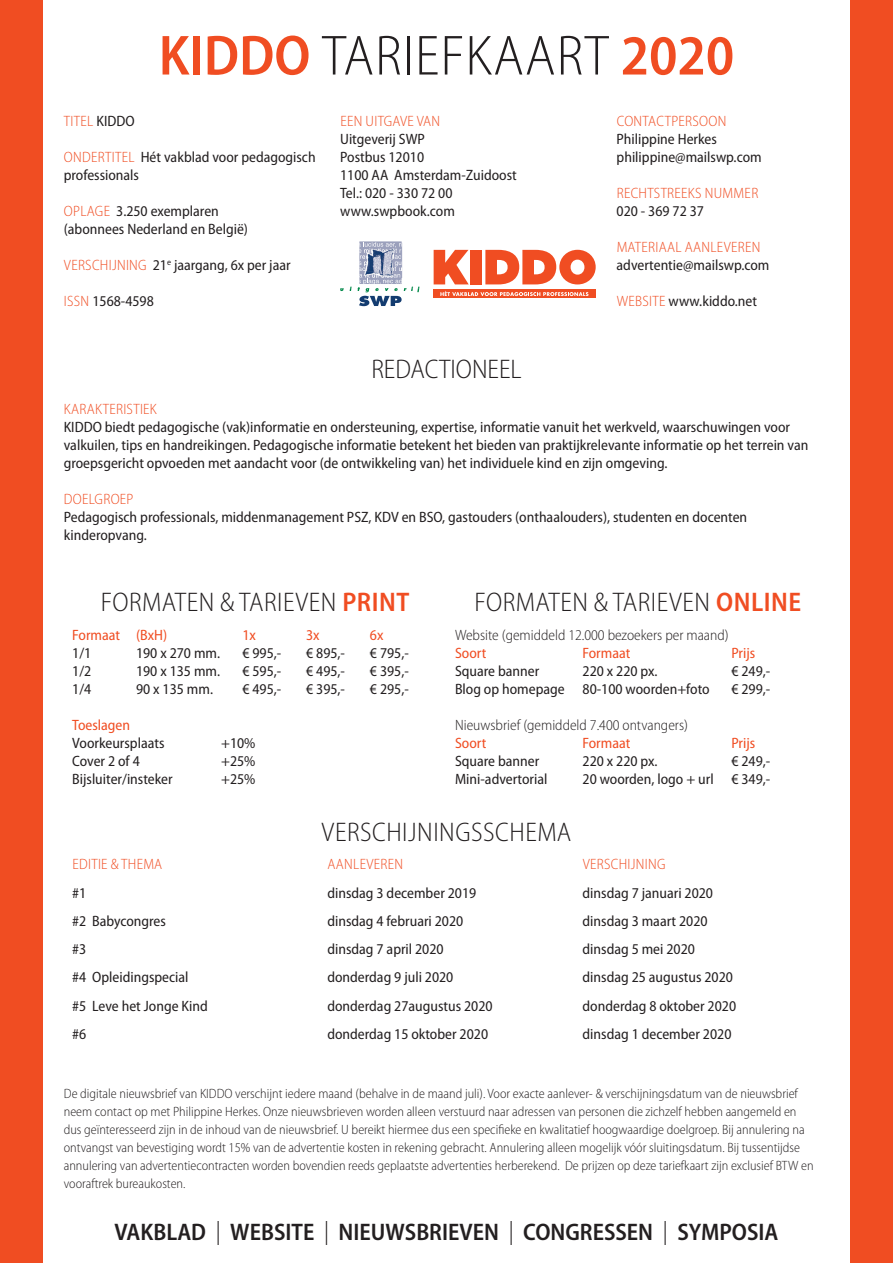
<style>
.page{position:relative;width:893px;height:1263px;background:#fff}
.page>*{position:absolute;margin:0;border:0;box-sizing:border-box;transform-origin:0 0}
.t1{font:300 semi-condensed 57px "Myriad Pro";letter-spacing:.02em;color:#231f20}
.t2{font:300 semi-condensed 27px "Myriad Pro";letter-spacing:.02em;color:#231f20}
.t3{font:300 semi-condensed 27px "Myriad Pro";color:#231f20}
.t4{font:600 semi-condensed 24px "Myriad Pro";color:#231f20}
.t5{font:semi-condensed 15px/18px "Myriad Pro";color:#231f20}
.t6{font:300 semi-condensed 15px "Myriad Pro";letter-spacing:.02em;color:#f04d22}
.t7{font:300 semi-condensed 15px "Myriad Pro";color:#231f20}
.t8{font:semi-condensed 15px "Myriad Pro";color:#f04d22}
.t9{font:300 semi-condensed 13.5px/18px "Myriad Pro";color:#231f20}
.s1{font-weight:600;color:#f04d22}
.s2{font-weight:400;color:#231f20}
.s3{font-weight:300;color:#f04d22}
.s4{font-weight:300}
</style>
<div class="page">
<div style="left:0;top:0;width:43px;height:1263px;background:#f04d22"></div>
<div style="left:850px;top:0;width:43px;height:1263px;background:#f04d22"></div>
<svg style="left:340px;top:288px;width:4px;height:3px"></svg>
<svg style="left:358px;top:241px;width:62px;height:65px"></svg>
<div style="left:433px;top:290px;width:162px;height:8px;background:#f04d22"></div>
<svg style="left:434px;top:250px;width:35px;height:34px"></svg>
<div style="left:470px;top:250px;width:12px;height:34px;background:#f04d22"></div>
<svg style="left:485px;top:250px;width:111px;height:34px"></svg>
<svg style="left:440px;top:291px;width:148px;height:5px"></svg>
<p class="t1" style="left:159px;top:25px;width:577px"><span class="s1">KIDDO</span> TARIEFKAART <span class="s1">2020</span></p>
<p class="t6" style="left:64px;top:113px;width:72px">TITEL <span class="s2">KIDDO</span></p>
<p class="t5" style="left:64px;top:148px;width:253px"><span class="s3">ONDERTITEL</span> Hét vakblad voor pedagogisch professionals</p>
<p class="t5" style="left:64px;top:202px;width:156px"><span class="s3">OPLAGE</span> 3.250 exemplaren</p>
<p class="t5" style="left:64px;top:220px;width:186px">(abonnees Nederland en België)</p>
<p class="t5" style="left:64px;top:256px;width:228px"><span class="s3">VERSCHIJNING</span> 21<sup>e</sup> jaargang, 6x per jaar</p>
<p class="t5" style="left:64px;top:292px;width:91px"><span class="s3">ISSN</span> 1568-4598</p>
<p class="t6" style="left:340px;top:113px;width:101px">EEN UITGAVE VAN</p>
<p class="t5" style="left:340px;top:130px;width:86px">Uitgeverij SWP</p>
<p class="t5" style="left:340px;top:148px;width:85px">Postbus 12010</p>
<p class="t5" style="left:340px;top:166px;width:178px">1100 AA Amsterdam-Zuidoost</p>
<p class="t5" style="left:340px;top:184px;width:114px">Tel.: 020 - 330 72 00</p>
<p class="t5" style="left:340px;top:202px;width:116px">www.swpbook.com</p>
<p class="t3" style="left:371px;top:354px;width:152px">REDACTIONEEL</p>
<p class="t6" style="left:617px;top:113px;width:111px">CONTACTPERSOON</p>
<p class="t5" style="left:617px;top:130px;width:102px">Philippine Herkes</p>
<p class="t5" style="left:617px;top:148px;width:147px">philippine@mailswp.com</p>
<p class="t6" style="left:617px;top:185px;width:143px">RECHTSTREEKS NUMMER</p>
<p class="t5" style="left:617px;top:202px;width:89px">020 - 369 72 37</p>
<p class="t6" style="left:617px;top:239px;width:145px">MATERIAAL AANLEVEREN</p>
<p class="t5" style="left:617px;top:256px;width:154px">advertentie@mailswp.com</p>
<p class="t5" style="left:617px;top:292px;width:142px"><span class="s3">WEBSITE</span> www.kiddo.net</p>
<p class="t6" style="left:64px;top:401px;width:94px">KARAKTERISTIEK</p>
<p class="t5" style="left:64px;top:418px;width:746px">KIDDO biedt pedagogische (vak)informatie en ondersteuning, expertise, informatie vanuit het werkveld, waarschuwingen voor valkuilen, tips en handreikingen. Pedagogische informatie betekent het bieden van praktijkrelevante informatie op het terrein van groepsgericht opvoeden met aandacht voor (de ontwikkeling van) het individuele kind en zijn omgeving.</p>
<p class="t6" style="left:64px;top:491px;width:71px">DOELGROEP</p>
<p class="t5" style="left:64px;top:508px;width:685px">Pedagogisch professionals, middenmanagement PSZ, KDV en BSO, gastouders (onthaalouders), studenten en docenten kinderopvang.</p>
<p class="t2" style="left:101px;top:588px;width:310px">FORMATEN &amp; TARIEVEN <span class="s1">PRINT</span></p>
<p class="t2" style="left:474px;top:588px;width:328px">FORMATEN &amp; TARIEVEN <span class="s1">ONLINE</span></p>
<p class="t8" style="left:72px;top:626px;width:96px">Formaat (BxH)</p>
<p class="t8" style="left:242px;top:626px;width:15px">1x</p>
<p class="t8" style="left:306px;top:626px;width:15px">3x</p>
<p class="t8" style="left:370px;top:626px;width:15px">6x</p>
<p class="t5" style="left:72px;top:644px;width:21px">1/1</p>
<p class="t5" style="left:136px;top:644px;width:86px">190 x 270 mm.</p>
<p class="t5" style="left:242px;top:644px;width:40px">€ 995,-</p>
<p class="t5" style="left:306px;top:644px;width:40px">€ 895,-</p>
<p class="t5" style="left:370px;top:644px;width:40px">€ 795,-</p>
<p class="t5" style="left:72px;top:662px;width:21px">1/2</p>
<p class="t5" style="left:136px;top:662px;width:86px">190 x 135 mm.</p>
<p class="t5" style="left:242px;top:662px;width:40px">€ 595,-</p>
<p class="t5" style="left:306px;top:662px;width:40px">€ 495,-</p>
<p class="t5" style="left:370px;top:662px;width:40px">€ 395,-</p>
<p class="t5" style="left:72px;top:680px;width:21px">1/4</p>
<p class="t5" style="left:136px;top:680px;width:78px">90 x 135 mm.</p>
<p class="t5" style="left:242px;top:680px;width:40px">€ 495,-</p>
<p class="t5" style="left:306px;top:680px;width:40px">€ 395,-</p>
<p class="t5" style="left:370px;top:680px;width:40px">€ 295,-</p>
<p class="t8" style="left:72px;top:716px;width:59px">Toeslagen</p>
<p class="t5" style="left:72px;top:734px;width:94px">Voorkeursplaats</p>
<p class="t5" style="left:221px;top:734px;width:36px">+10%</p>
<p class="t5" style="left:72px;top:752px;width:69px">Cover 2 of 4</p>
<p class="t5" style="left:221px;top:752px;width:36px">+25%</p>
<p class="t5" style="left:72px;top:770px;width:102px">Bijsluiter/insteker</p>
<p class="t5" style="left:221px;top:770px;width:36px">+25%</p>
<p class="t7" style="left:455px;top:626px;width:275px">Website (gemiddeld 12.000 bezoekers per maand)</p>
<p class="t8" style="left:455px;top:644px;width:33px">Soort</p>
<p class="t8" style="left:583px;top:644px;width:49px">Formaat</p>
<p class="t8" style="left:731px;top:644px;width:25px">Prijs</p>
<p class="t5" style="left:455px;top:662px;width:86px">Square banner</p>
<p class="t5" style="left:583px;top:662px;width:76px">220 x 220 px.</p>
<p class="t5" style="left:731px;top:662px;width:40px">€ 249,-</p>
<p class="t5" style="left:455px;top:680px;width:256px">Blog op homepage 80-100 woorden+foto</p>
<p class="t5" style="left:731px;top:680px;width:40px">€ 299,-</p>
<p class="t7" style="left:455px;top:716px;width:234px">Nieuwsbrief (gemiddeld 7.400 ontvangers)</p>
<p class="t8" style="left:455px;top:734px;width:33px">Soort</p>
<p class="t8" style="left:583px;top:734px;width:49px">Formaat</p>
<p class="t8" style="left:731px;top:734px;width:25px">Prijs</p>
<p class="t5" style="left:455px;top:752px;width:86px">Square banner</p>
<p class="t5" style="left:583px;top:752px;width:76px">220 x 220 px.</p>
<p class="t5" style="left:731px;top:752px;width:40px">€ 249,-</p>
<p class="t5" style="left:455px;top:770px;width:94px">Mini-advertorial</p>
<p class="t5" style="left:583px;top:770px;width:189px">20 woorden, logo + url € 349,-</p>
<p class="t2" style="left:322px;top:817px;width:251px">VERSCHIJNINGSSCHEMA</p>
<p class="t6" style="left:72px;top:856px;width:91px">EDITIE &amp; THEMA</p>
<p class="t6" style="left:328px;top:856px;width:77px">AANLEVEREN</p>
<p class="t6" style="left:583px;top:856px;width:84px">VERSCHIJNING</p>
<p class="t5" style="left:72px;top:884px;width:16px">#1</p>
<p class="t5" style="left:327px;top:884px;width:150px">dinsdag 3 december 2019</p>
<p class="t5" style="left:583px;top:884px;width:132px">dinsdag 7 januari 2020</p>
<p class="t5" style="left:72px;top:912px;width:95px">#2 Babycongres</p>
<p class="t5" style="left:327px;top:912px;width:137px">dinsdag 4 februari 2020</p>
<p class="t5" style="left:583px;top:912px;width:127px">dinsdag 3 maart 2020</p>
<p class="t5" style="left:72px;top:940px;width:16px">#3</p>
<p class="t5" style="left:327px;top:940px;width:118px">dinsdag 7 april 2020</p>
<p class="t5" style="left:583px;top:940px;width:114px">dinsdag 5 mei 2020</p>
<p class="t5" style="left:72px;top:968px;width:118px">#4 Opleidingspecial</p>
<p class="t5" style="left:327px;top:968px;width:127px">donderdag 9 juli 2020</p>
<p class="t5" style="left:583px;top:968px;width:152px">dinsdag 25 augustus 2020</p>
<p class="t5" style="left:72px;top:997px;width:137px">#5 Leve het Jonge Kind</p>
<p class="t5" style="left:327px;top:997px;width:167px">donderdag 27augustus 2020</p>
<p class="t5" style="left:583px;top:997px;width:155px">donderdag 8 oktober 2020</p>
<p class="t5" style="left:72px;top:1025px;width:16px">#6</p>
<p class="t5" style="left:327px;top:1025px;width:162px">donderdag 15 oktober 2020</p>
<p class="t5" style="left:583px;top:1025px;width:150px">dinsdag 1 december 2020</p>
<p class="t9" style="left:64px;top:1085px;width:751px">De digitale nieuwsbrief van KIDDO verschijnt iedere maand (behalve in de maand juli). Voor exacte aanlever- &amp; verschijningsdatum van de nieuwsbrief neem contact op met Philippine Herkes. Onze nieuwsbrieven worden alleen verstuurd naar adressen van personen die zichzelf hebben aangemeld en dus geïnteresseerd zijn in de inhoud van de nieuwsbrief. U bereikt hiermee dus een specifieke en kwalitatief hoogwaardige doelgroep. Bij annulering na ontvangst van bevestiging wordt 15% van de advertentie kosten in rekening gebracht. Annulering alleen mogelijk vóór sluitingsdatum. Bij tussentijdse annulering van advertentiecontracten worden bovendien reeds geplaatste advertenties herberekend. De prijzen op deze tariefkaart zijn exclusief BTW en vooraftrek bureaukosten.</p>
<p class="t4" style="left:115px;top:1219px;width:665px">VAKBLAD <span class="s4">|</span> WEBSITE <span class="s4">|</span> NIEUWSBRIEVEN <span class="s4">|</span> CONGRESSEN <span class="s4">|</span> SYMPOSIA</p>
</div>
